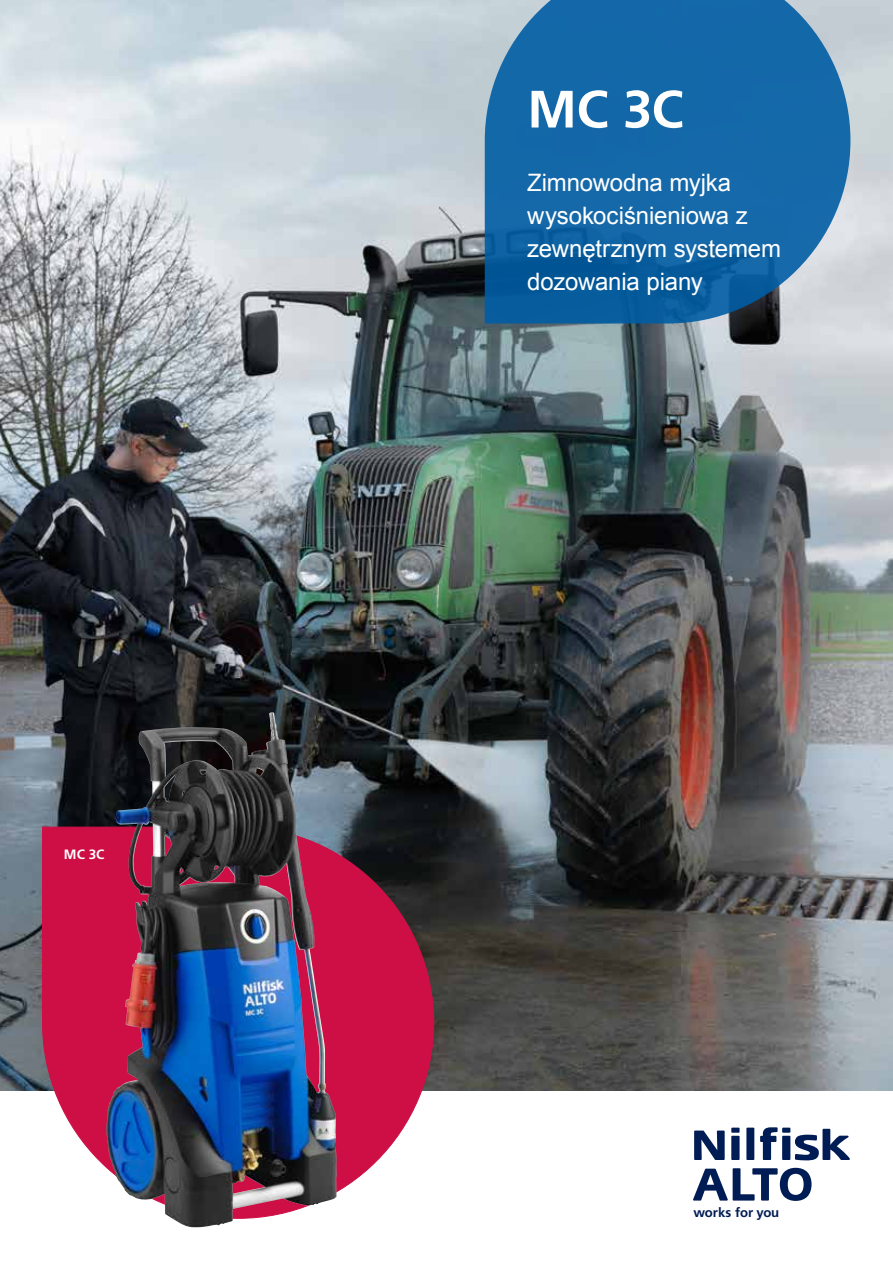
<style>
.page{position:relative;width:893px;height:1263px;background:#fff}
.page>*{position:absolute;margin:0;border:0;box-sizing:border-box;transform-origin:0 0}
.t1{font:700 52.5px "Frutiger LT Std";color:#fff}
.t2{font:24px/33px "Arial";letter-spacing:-.01em;color:#fff}
.t3{font:700 13.5px "Frutiger LT Std";color:#fff}
.t4{font:700 13.2px "Frutiger LT Std";letter-spacing:-.01em;color:#001c54}
</style>
<div class="page">
<img style="left:0;top:0;width:893px;height:1091px">
<img style="left:43px;top:827px;width:391px;height:391px">
<img style="left:116px;top:712px;width:156px;height:251px">
<svg style="left:693px;top:1168px;width:118px;height:33px"></svg>
<div style="left:746px;top:1127px;width:8px;height:33px;background:#001c54"></div>
<svg style="left:694px;top:1130px;width:31px;height:30px"></svg>
<div style="left:731px;top:1136px;width:9px;height:24px;background:#001c54"></div>
<div style="left:782px;top:1136px;width:8px;height:24px;background:#001c54"></div>
<div style="left:731px;top:1127px;width:9px;height:6px;background:#001c54"></div>
<div style="left:782px;top:1127px;width:8px;height:6px;background:#001c54"></div>
<svg style="left:760px;top:1127px;width:18px;height:33px"></svg>
<svg style="left:795px;top:1129px;width:55px;height:31px"></svg>
<svg style="left:485px;top:0;width:365px;height:324px;background:#236fa9"></svg>
<p class="t3" style="left:64px;top:846px;width:42px">MC 3C</p>
<h1 class="t1" style="left:527px;top:78px;width:158px">MC 3C</h1>
<p class="t2" style="left:527px;top:165px;width:255px">Zimnowodna myjka wysokociśnieniowa z zewnętrznym systemem dozowania piany</p>
<p class="t4" style="left:693px;top:1205px;width:87px">works for you</p>
</div>
